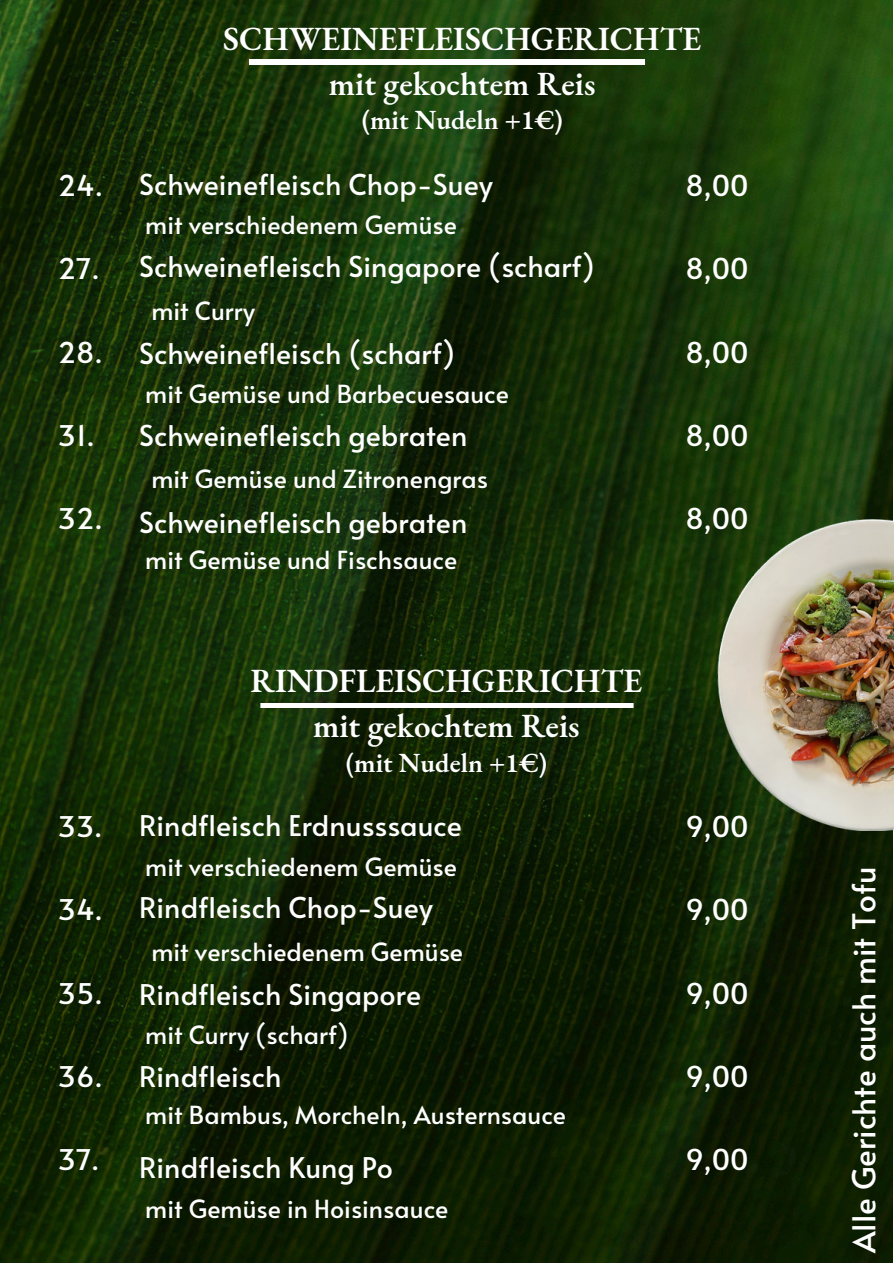
<style>
.page{position:relative;width:894px;height:1264px;background:#fff}
.page>*{position:absolute;margin:0;border:0;box-sizing:border-box;transform-origin:0 0}
.t1{font:600 33px/45px "EB Garamond";color:#fff;text-align:center}
.t2{font:31.5px "Alata";color:#fff}
.t3{font:28.5px "Alata";color:#fff}
.t4{font:600 27px "EB Garamond";color:#fff}
.t5{font:24.9px "Alata";color:#fff}
</style>
<div class="page">
<img style="left:0;top:0;width:892px;height:1262px">
<img style="left:241px;top:60px;width:411px;height:4px">
<img style="left:253px;top:703px;width:387px;height:5px">
<img style="left:717px;top:520px;width:175px;height:310px">
<h1 class="t1" style="left:223px;top:16px;width:479px">SCHWEINEFLEISCHGERICHTE mit gekochtem Reis</h1>
<h1 class="t4" style="left:361px;top:102px;width:202px">(mit Nudeln +1€)</h1>
<h3 class="t3" style="left:58px;top:165px;width:47px">24.</h3>
<h3 class="t3" style="left:58px;top:248px;width:43px">27.</h3>
<h3 class="t3" style="left:58px;top:331px;width:47px">28.</h3>
<h3 class="t3" style="left:58px;top:414px;width:38px">31.</h3>
<h3 class="t3" style="left:58px;top:497px;width:46px">32.</h3>
<h1 class="t3" style="left:139px;top:164px;width:355px">Schweinefleisch Chop-Suey</h1>
<h1 class="t5" style="left:145px;top:207px;width:313px">mit verschiedenem Gemüse</h1>
<h1 class="t3" style="left:139px;top:246px;width:457px">Schweinefleisch Singapore (scharf)</h1>
<p class="t5" style="left:151px;top:292px;width:105px">mit Curry</p>
<h3 class="t3" style="left:139px;top:332px;width:317px">Schweinefleisch (scharf)</h3>
<p class="t5" style="left:145px;top:376px;width:365px">mit Gemüse und Barbecuesauce</p>
<p class="t3" style="left:139px;top:414px;width:330px">Schweinefleisch gebraten</p>
<p class="t5" style="left:151px;top:460px;width:338px">mit Gemüse und Zitronengras</p>
<p class="t3" style="left:139px;top:501px;width:330px">Schweinefleisch gebraten</p>
<p class="t5" style="left:145px;top:541px;width:313px">mit Gemüse und Fischsauce</p>
<h3 class="t3" style="left:685px;top:165px;width:65px">8,00</h3>
<h3 class="t3" style="left:685px;top:248px;width:65px">8,00</h3>
<h3 class="t3" style="left:685px;top:331px;width:65px">8,00</h3>
<p class="t3" style="left:685px;top:414px;width:65px">8,00</p>
<h3 class="t3" style="left:685px;top:497px;width:65px">8,00</h3>
<p class="t1" style="left:250px;top:657px;width:393px">RINDFLEISCHGERICHTE mit gekochtem Reis</p>
<p class="t4" style="left:346px;top:744px;width:202px">(mit Nudeln +1€)</p>
<p class="t3" style="left:58px;top:805px;width:46px">33.</p>
<h3 class="t3" style="left:58px;top:889px;width:47px">34.</h3>
<h3 class="t3" style="left:58px;top:972px;width:46px">35.</h3>
<h3 class="t3" style="left:58px;top:1055px;width:46px">36.</h3>
<h3 class="t3" style="left:58px;top:1138px;width:43px">37.</h3>
<h3 class="t3" style="left:139px;top:804px;width:324px">Rindfleisch Erdnusssauce</h3>
<h3 class="t5" style="left:145px;top:848px;width:313px">mit verschiedenem Gemüse</h3>
<h3 class="t3" style="left:139px;top:887px;width:295px">Rindfleisch Chop-Suey</h3>
<h3 class="t5" style="left:151px;top:933px;width:313px">mit verschiedenem Gemüse</h3>
<p class="t3" style="left:139px;top:973px;width:283px">Rindfleisch Singapore</p>
<p class="t5" style="left:145px;top:1016px;width:205px">mit Curry (scharf)</p>
<p class="t3" style="left:139px;top:1055px;width:144px">Rindfleisch</p>
<p class="t5" style="left:145px;top:1096px;width:422px">mit Bambus, Morcheln, Austernsauce</p>
<p class="t3" style="left:139px;top:1146px;width:255px">Rindfleisch Kung Po</p>
<h3 class="t5" style="left:145px;top:1190px;width:304px">mit Gemüse in Hoisinsauce</h3>
<p class="t3" style="left:685px;top:805px;width:65px">9,00</p>
<p class="t3" style="left:685px;top:889px;width:65px">9,00</p>
<p class="t3" style="left:685px;top:972px;width:65px">9,00</p>
<h3 class="t3" style="left:685px;top:1055px;width:65px">9,00</h3>
<h3 class="t3" style="left:685px;top:1138px;width:65px">9,00</h3>
<h3 class="t2" style="left:840px;top:1253px;width:389px;rotate:-90deg">Alle Gerichte auch mit Tofu</h3>
</div>
